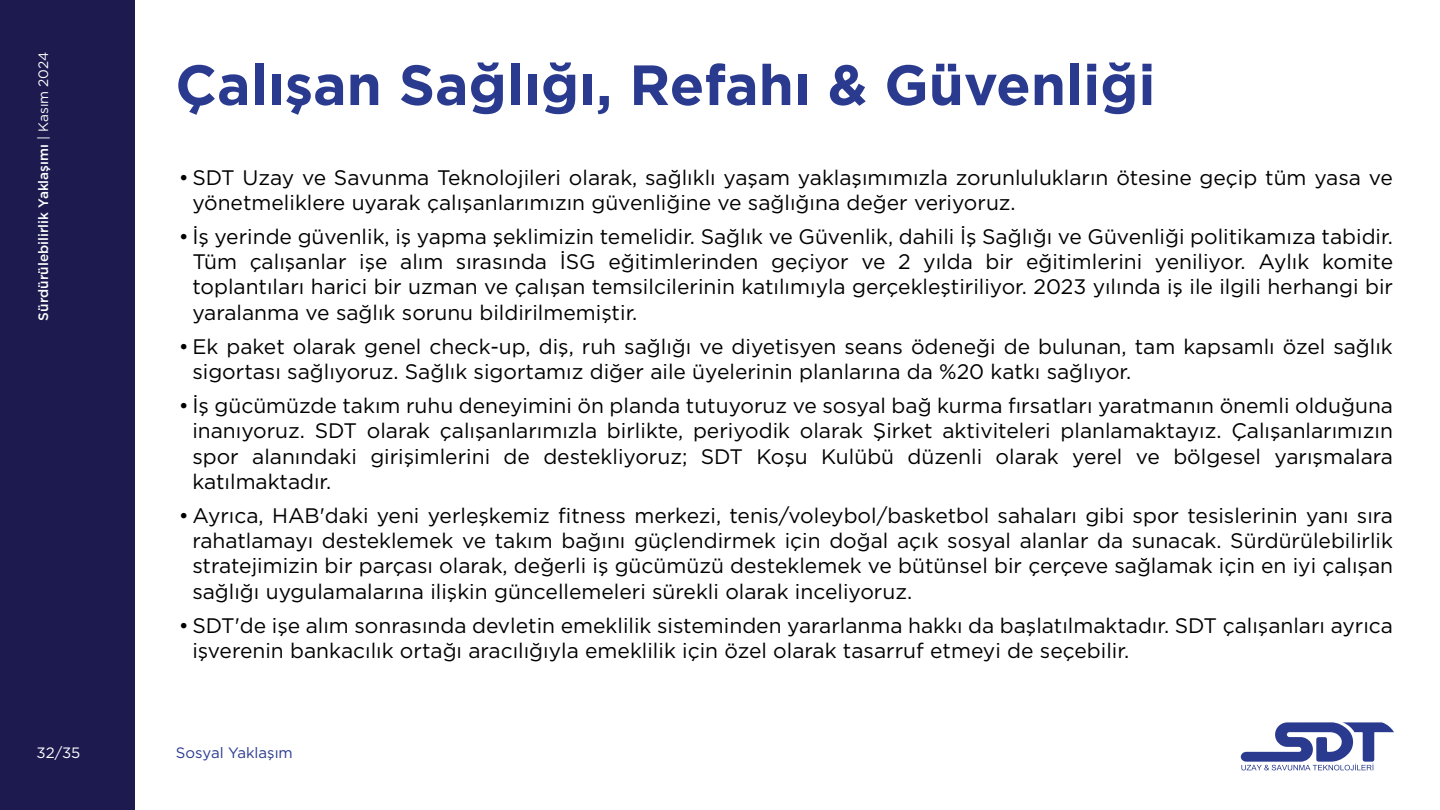
<style>
.page{position:relative;width:1440px;height:810px;background:#fff}
.page>*{position:absolute;margin:0;border:0;box-sizing:border-box;transform-origin:0 0}
.t1{font:700 56.55px "Gotham";color:#2a3b8f}
.t2{font:21px/25.2px "Gotham";color:#000}
.t3{font:15px "Gotham";color:#2a3b8f}
.t4{font:15px "Gotham";color:#fff}
.t5{font:500 13.65px "Gotham";color:#fff}
.s1{font-weight:400}
</style>
<div class="page">
<div style="left:0;top:0;width:135px;height:810px;background:#1c1a4f"></div>
<svg style="left:1241px;top:722px;width:153px;height:48px"></svg>
<p class="t5" style="left:34px;top:321px;width:270px;rotate:-90deg">Sürdürülebilirlik Yaklaşımı <span class="s1">| Kasım 2024</span></p>
<h1 class="t1" style="left:175px;top:48px;width:982px">Çalışan Sağlığı, Refahı &amp; Güvenliği</h1>
<p class="t2" style="left:192px;top:164px;width:1202px;text-indent:-14px">• SDT Uzay ve Savunma Teknolojileri olarak, sağlıklı yaşam yaklaşımımızla zorunlulukların ötesine geçip tüm yasa ve yönetmeliklere uyarak çalışanlarımızın güvenliğine ve sağlığına değer veriyoruz.</p>
<p class="t2" style="left:192px;top:223px;width:1202px;text-align:justify;text-indent:-14px">• İş yerinde güvenlik, iş yapma şeklimizin temelidir. Sağlık ve Güvenlik, dahili İş Sağlığı ve Güvenliği politikamıza tabidir.<br>Tüm çalışanlar işe alım sırasında İSG eğitimlerinden geçiyor ve 2 yılda bir eğitimlerini yeniliyor. Aylık komite toplantıları harici bir uzman ve çalışan temsilcilerinin katılımıyla gerçekleştiriliyor. 2023 yılında iş ile ilgili herhangi bir yaralanma ve sağlık sorunu bildirilmemiştir.</p>
<p class="t2" style="left:192px;top:333px;width:1202px;text-indent:-14px">• Ek paket olarak genel check-up, diş, ruh sağlığı ve diyetisyen seans ödeneği de bulunan, tam kapsamlı özel sağlık sigortası sağlıyoruz. Sağlık sigortamız diğer aile üyelerinin planlarına da %20 katkı sağlıyor.</p>
<p class="t2" style="left:192px;top:393px;width:1202px;text-align:justify;text-indent:-14px">• İş gücümüzde takım ruhu deneyimini ön planda tutuyoruz ve sosyal bağ kurma fırsatları yaratmanın önemli olduğuna inanıyoruz. SDT olarak çalışanlarımızla birlikte, periyodik olarak Şirket aktiviteleri planlamaktayız. Çalışanlarımızın spor alanındaki girişimlerini de destekliyoruz; SDT Koşu Kulübü düzenli olarak yerel ve bölgesel yarışmalara katılmaktadır.</p>
<p class="t2" style="left:192px;top:502px;width:1202px;text-align:justify;text-indent:-14px">• Ayrıca, HAB'daki yeni yerleşkemiz fitness merkezi, tenis/voleybol/basketbol sahaları gibi spor tesislerinin yanı sıra rahatlamayı desteklemek ve takım bağını güçlendirmek için doğal açık sosyal alanlar da sunacak. Sürdürülebilirlik stratejimizin bir parçası olarak, değerli iş gücümüzü desteklemek ve bütünsel bir çerçeve sağlamak için en iyi çalışan sağlığı uygulamalarına ilişkin güncellemeleri sürekli olarak inceliyoruz.</p>
<p class="t2" style="left:192px;top:612px;width:1202px;text-indent:-14px">• SDT'de işe alım sonrasında devletin emeklilik sisteminden yararlanma hakkı da başlatılmaktadır. SDT çalışanları ayrıca işverenin bankacılık ortağı aracılığıyla emeklilik için özel olarak tasarruf etmeyi de seçebilir.</p>
<p class="t4" style="left:37px;top:743px;width:45px">32/35</p>
<p class="t3" style="left:176px;top:743px;width:118px">Sosyal Yaklaşım</p>
</div>
